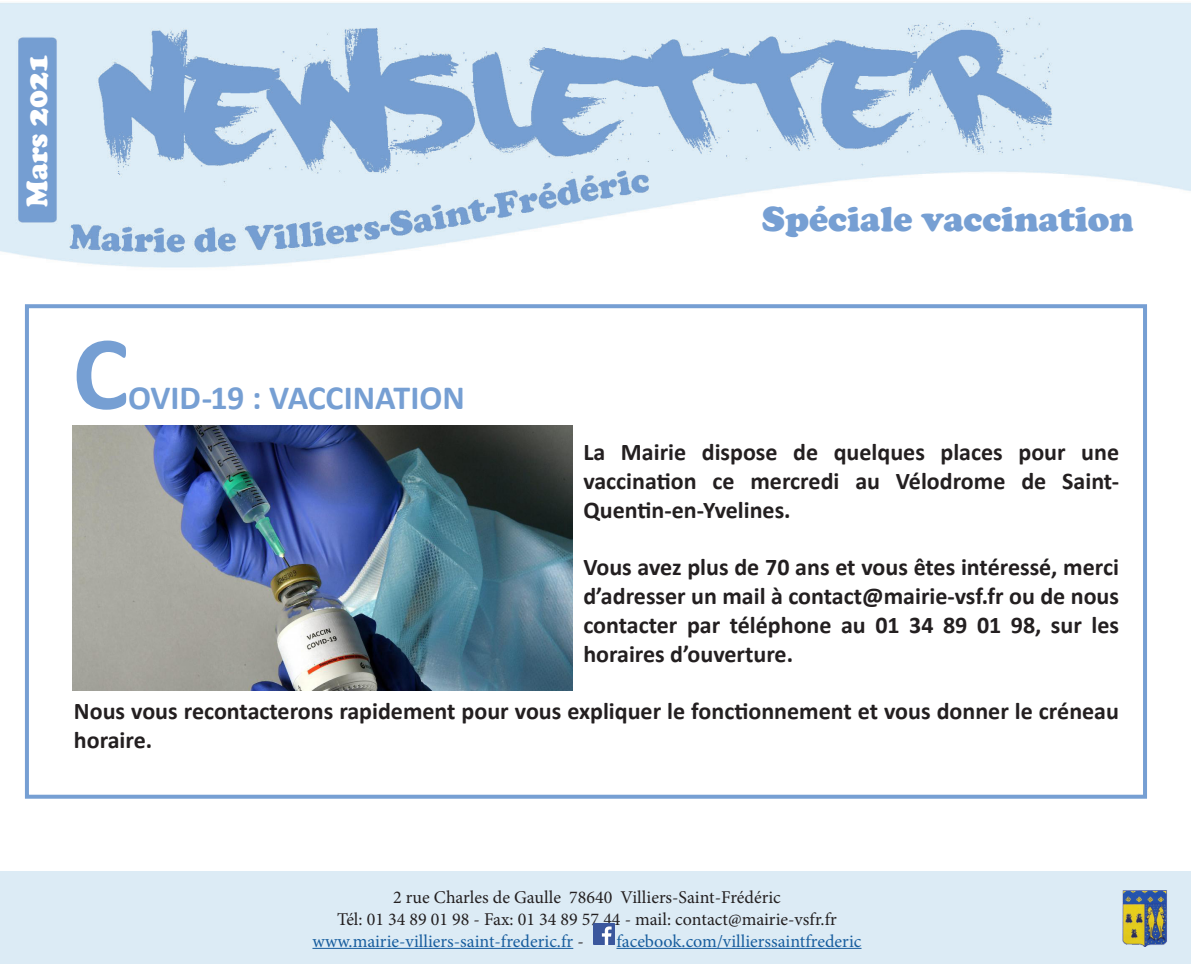
<style>
.page{position:relative;width:1191px;height:964px;background:#fff}
.page>*{position:absolute;margin:0;border:0;box-sizing:border-box;transform-origin:0 0}
.t1{font:700 106px "Calibri";color:#769fd3}
.t2{font:900 36px "Cooper";color:#769fd3}
.t3{font:700 34px "Calibri";letter-spacing:-.005em;color:#769fd3}
.t4{font:900 30px "Cooper";color:#fff}
.t5{font:700 24px/28.8px "Calibri";color:#231f20;text-align:justify}
.t6{font:18px "Minion Pro";color:#231f20}
.t7{font:18px "Minion Pro";color:#175d9e}
.s1{color:#231f20}
</style>
<div class="page">
<img style="left:0;top:2px;width:1190px;height:689px">
<div style="left:0;top:872px;width:1191px;height:92px;background:#dcebf5"></div>
<hr style="left:312px;top:948px;width:261px;height:1px;background:#175d9e">
<hr style="left:616px;top:948px;width:245px;height:1px;background:#175d9e">
<img style="left:594px;top:923px;width:20px;height:21px">
<div style="left:25px;top:304px;width:1122px;height:495px;border:4px solid #769fd3"></div>
<img style="left:1122px;top:890px;width:45px;height:57px">
<img style="left:72px;top:425px;width:500px;height:265px">
<p class="t4" style="left:20px;top:207px;width:155px;rotate:-90deg">Mars 2021</p>
<p class="t2" style="left:762px;top:198px;width:373px">Spéciale vaccination</p>
<p class="t1" style="left:73px;top:306px;width:58px">C</p>
<p class="t3" style="left:128px;top:376px;width:338px">OVID-19 : VACCINATION</p>
<p class="t5" style="left:583px;top:438px;width:537px">La Mairie dispose de quelques places pour une vaccination ce mercredi au Vélodrome de Saint-Quentin-en-Yvelines.</p>
<p class="t5" style="left:583px;top:553px;width:537px">Vous avez plus de 70 ans et vous êtes intéressé, merci d’adresser un mail à contact@mairie-vsf.fr ou de nous contacter par téléphone au 01 34 89 01 98, sur les horaires d’ouverture.</p>
<p class="t5" style="left:74px;top:697px;width:1046px">Nous vous recontacterons rapidement pour vous expliquer le fonctionnement et vous donner le créneau horaire.</p>
<p class="t6" style="left:393px;top:885px;width:389px">2 rue Charles de Gaulle 78640 Villiers-Saint-Frédéric</p>
<p class="t6" style="left:337px;top:907px;width:501px">Tél: 01 34 89 01 98 - Fax: 01 34 89 57 44 - mail: contact@mairie-vsfr.fr</p>
<p class="t7" style="left:312px;top:929px;width:273px">www.mairie-villiers-saint-frederic.fr <span class="s1">-</span></p>
<p class="t7" style="left:616px;top:929px;width:246px">facebook.com/villierssaintfrederic</p>
</div>
